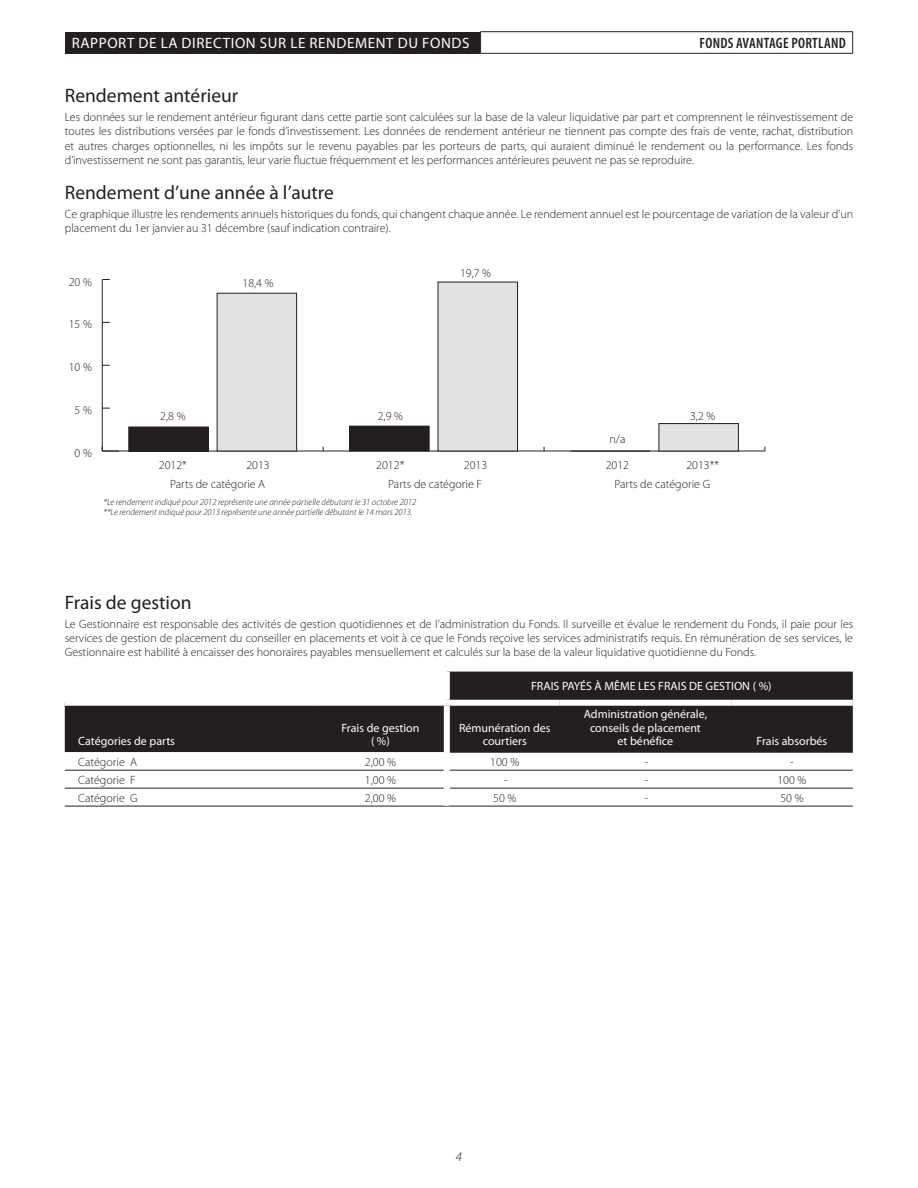
<style>
.page{position:relative;width:918px;height:1188px;background:#fff}
.page>*{position:absolute;margin:0;border:0;box-sizing:border-box;transform-origin:0 0}
.t1{font:19.5px "Myriad Pro";color:#231f20}
.t2{font:15px "Myriad Pro";letter-spacing:.04em;color:#fff}
.t3{font:600 condensed 15px "Myriad Pro";letter-spacing:.02em;color:#231f20}
.t4{font:italic 300 13.5px "Myriad Pro";color:#231f20}
.t5{font:300 12px/14.4px "Myriad Pro";color:#231f20;text-align:justify}
.t6{font:12px/13.5px "Myriad Pro";color:#fff;text-align:center}
.t7{font:italic 300 9px/10.8px "Myriad Pro";color:#231f20}
</style>
<div class="page">
<div style="left:65px;top:32px;width:416px;height:21px;background:#231f20"></div>
<hr style="left:480px;top:31px;width:373px;height:1px;background:#231f20">
<svg style="left:480px;top:32px;width:1px;height:21px"></svg>
<svg style="left:852px;top:32px;width:1px;height:21px"></svg>
<hr style="left:480px;top:53px;width:373px;height:1px;background:#231f20">
<svg style="left:65px;top:672px;width:788px;height:80px;fill:#231f20"></svg>
<svg style="left:65px;top:752px;width:788px;height:54px"></svg>
<hr style="left:450px;top:752px;width:110px;height:1px;background:#231f20">
<hr style="left:560px;top:752px;width:171px;height:1px;background:#231f20">
<hr style="left:731px;top:752px;width:122px;height:1px;background:#231f20">
<hr style="left:65px;top:770px;width:252px;height:1px;background:#231f20">
<hr style="left:317px;top:770px;width:127px;height:1px;background:#231f20">
<hr style="left:450px;top:770px;width:110px;height:1px;background:#231f20">
<hr style="left:560px;top:770px;width:171px;height:1px;background:#231f20">
<hr style="left:731px;top:770px;width:122px;height:1px;background:#231f20">
<hr style="left:65px;top:788px;width:252px;height:1px;background:#231f20">
<hr style="left:317px;top:788px;width:127px;height:1px;background:#231f20">
<hr style="left:450px;top:788px;width:110px;height:1px;background:#231f20">
<hr style="left:560px;top:788px;width:171px;height:1px;background:#231f20">
<hr style="left:731px;top:788px;width:122px;height:1px;background:#231f20">
<hr style="left:65px;top:806px;width:252px;height:1px;background:#231f20">
<hr style="left:317px;top:806px;width:130px;height:1px;background:#231f20">
<hr style="left:447px;top:806px;width:113px;height:1px;background:#231f20">
<hr style="left:560px;top:806px;width:171px;height:1px;background:#231f20">
<hr style="left:731px;top:806px;width:122px;height:1px;background:#231f20">
<div style="left:444px;top:672px;width:6px;height:28px;background:#fff"></div>
<div style="left:444px;top:706px;width:6px;height:46px;background:#fff"></div>
<div style="left:444px;top:752px;width:6px;height:18px;background:#fff"></div>
<div style="left:444px;top:770px;width:6px;height:18px;background:#fff"></div>
<div style="left:444px;top:788px;width:6px;height:18px;background:#fff"></div>
<div style="left:447px;top:700px;width:113px;height:6px;background:#fff"></div>
<div style="left:560px;top:700px;width:171px;height:6px;background:#fff"></div>
<div style="left:731px;top:700px;width:122px;height:6px;background:#fff"></div>
<div style="left:65px;top:700px;width:252px;height:6px;background:#fff"></div>
<div style="left:317px;top:700px;width:130px;height:6px;background:#fff"></div>
<hr style="left:102px;top:451px;width:663px;height:1px;background:#231f20">
<hr style="left:102px;top:279px;width:1px;height:172px;background:#231f20">
<svg style="left:102px;top:447px;width:17px;height:5px"></svg>
<div style="left:217px;top:293px;width:80px;height:158px;background:#e1e2e4"></div>
<div style="left:217px;top:293px;width:80px;height:158px;border:1px solid #231f20"></div>
<div style="left:438px;top:282px;width:80px;height:169px;background:#e1e2e4"></div>
<div style="left:438px;top:282px;width:80px;height:169px;border:1px solid #231f20"></div>
<div style="left:659px;top:424px;width:79px;height:27px;background:#e1e2e4"></div>
<div style="left:659px;top:423px;width:80px;height:28px;border:1px solid #231f20"></div>
<div style="left:129px;top:427px;width:79px;height:24px;background:#231f20"></div>
<div style="left:128px;top:427px;width:81px;height:24px;border:1px solid #231f20"></div>
<div style="left:350px;top:426px;width:79px;height:25px;background:#231f20"></div>
<div style="left:349px;top:426px;width:81px;height:25px;border:1px solid #231f20"></div>
<p class="t2" style="left:72px;top:34px;width:399px">RAPPORT DE LA DIRECTION SUR LE RENDEMENT DU FONDS</p>
<p class="t3" style="left:700px;top:34px;width:148px">FONDS AVANTAGE PORTLAND</p>
<h1 class="t1" style="left:65px;top:83px;width:175px">Rendement antérieur</h1>
<p class="t5" style="left:65px;top:110px;width:790px">Les données sur le rendement antérieur figurant dans cette partie sont calculées sur la base de la valeur liquidative par part et comprennent le réinvestissement de toutes les distributions versées par le fonds d’investissement. Les données de rendement antérieur ne tiennent pas compte des frais de vente, rachat, distribution et autres charges optionnelles, ni les impôts sur le revenu payables par les porteurs de parts, qui auraient diminué le rendement ou la performance. Les fonds d’investissement ne sont pas garantis, leur varie fluctue fréquemment et les performances antérieures peuvent ne pas se reproduire.</p>
<h1 class="t1" style="left:65px;top:180px;width:271px">Rendement d’une année à l’autre</h1>
<p class="t5" style="left:65px;top:207px;width:790px">Ce graphique illustre les rendements annuels historiques du fonds, qui changent chaque année. Le rendement annuel est le pourcentage de variation de la valeur d’un placement du 1er janvier au 31 décembre (sauf indication contraire).</p>
<p class="t5" style="left:69px;top:274px;width:25px">20 %</p>
<p class="t5" style="left:69px;top:317px;width:25px">15 %</p>
<p class="t5" style="left:69px;top:360px;width:25px">10 %</p>
<p class="t5" style="left:243px;top:276px;width:33px">18,4 %</p>
<p class="t5" style="left:460px;top:266px;width:33px">19,7 %</p>
<p class="t5" style="left:75px;top:403px;width:19px">5 %</p>
<p class="t5" style="left:75px;top:446px;width:19px">0 %</p>
<p class="t5" style="left:160px;top:409px;width:27px">2,8 %</p>
<p class="t5" style="left:159px;top:458px;width:30px">2012*</p>
<p class="t5" style="left:246px;top:458px;width:25px">2013</p>
<p class="t5" style="left:378px;top:409px;width:27px">2,9 %</p>
<p class="t5" style="left:376px;top:458px;width:30px">2012*</p>
<p class="t5" style="left:464px;top:458px;width:25px">2013</p>
<p class="t5" style="left:388px;top:477px;width:95px">Parts de catégorie F</p>
<p class="t5" style="left:170px;top:477px;width:97px">Parts de catégorie A</p>
<p class="t7" style="left:104px;top:496px;width:314px">*Le rendement indiqué pour 2012 représente une année partielle débutant le 31 octobre 2012 **Le rendement indiqué pour 2013 représente une année partielle débutant le 14 mars 2013.</p>
<p class="t5" style="left:609px;top:432px;width:18px">n/a</p>
<p class="t5" style="left:690px;top:409px;width:27px">3,2 %</p>
<p class="t5" style="left:606px;top:458px;width:25px">2012</p>
<p class="t5" style="left:686px;top:458px;width:34px">2013**</p>
<p class="t5" style="left:615px;top:477px;width:97px">Parts de catégorie G</p>
<h1 class="t1" style="left:65px;top:590px;width:128px">Frais de gestion</h1>
<p class="t5" style="left:65px;top:616px;width:790px">Le Gestionnaire est responsable des activités de gestion quotidiennes et de l’administration du Fonds. Il surveille et évalue le rendement du Fonds, il paie pour les services de gestion de placement du conseiller en placements et voit à ce que le Fonds reçoive les services administratifs requis. En rémunération de ses services, le Gestionnaire est habilité à encaisser des honoraires payables mensuellement et calculés sur la base de la valeur liquidative quotidienne du Fonds.</p>
<p class="t6" style="left:531px;top:679px;width:242px">FRAIS PAYÉS À MÊME LES FRAIS DE GESTION ( %)</p>
<p class="t6" style="left:78px;top:735px;width:98px">Catégories de parts</p>
<p class="t6" style="left:341px;top:721px;width:80px">Frais de gestion ( %)</p>
<p class="t6" style="left:459px;top:721px;width:93px">Rémunération des courtiers</p>
<p class="t6" style="left:584px;top:708px;width:125px">Administration générale, conseils de placement et bénéfice</p>
<p class="t6" style="left:757px;top:735px;width:72px">Frais absorbés</p>
<p class="t5" style="left:78px;top:754px;width:60px">Catégorie A</p>
<p class="t5" style="left:365px;top:754px;width:33px">2,00 %</p>
<p class="t5" style="left:490px;top:754px;width:31px">100 %</p>
<p class="t5" style="left:645px;top:754px;width:5px">-</p>
<p class="t5" style="left:790px;top:754px;width:5px">-</p>
<p class="t5" style="left:78px;top:772px;width:59px">Catégorie F</p>
<p class="t5" style="left:365px;top:772px;width:33px">1,00 %</p>
<p class="t5" style="left:504px;top:772px;width:5px">-</p>
<p class="t5" style="left:645px;top:772px;width:5px">-</p>
<p class="t5" style="left:777px;top:772px;width:31px">100 %</p>
<p class="t5" style="left:78px;top:790px;width:61px">Catégorie G</p>
<p class="t5" style="left:365px;top:790px;width:33px">2,00 %</p>
<p class="t5" style="left:493px;top:790px;width:25px">50 %</p>
<p class="t5" style="left:645px;top:790px;width:5px">-</p>
<p class="t5" style="left:780px;top:790px;width:25px">50 %</p>
<p class="t4" style="left:456px;top:1148px;width:8px">4</p>
</div>
